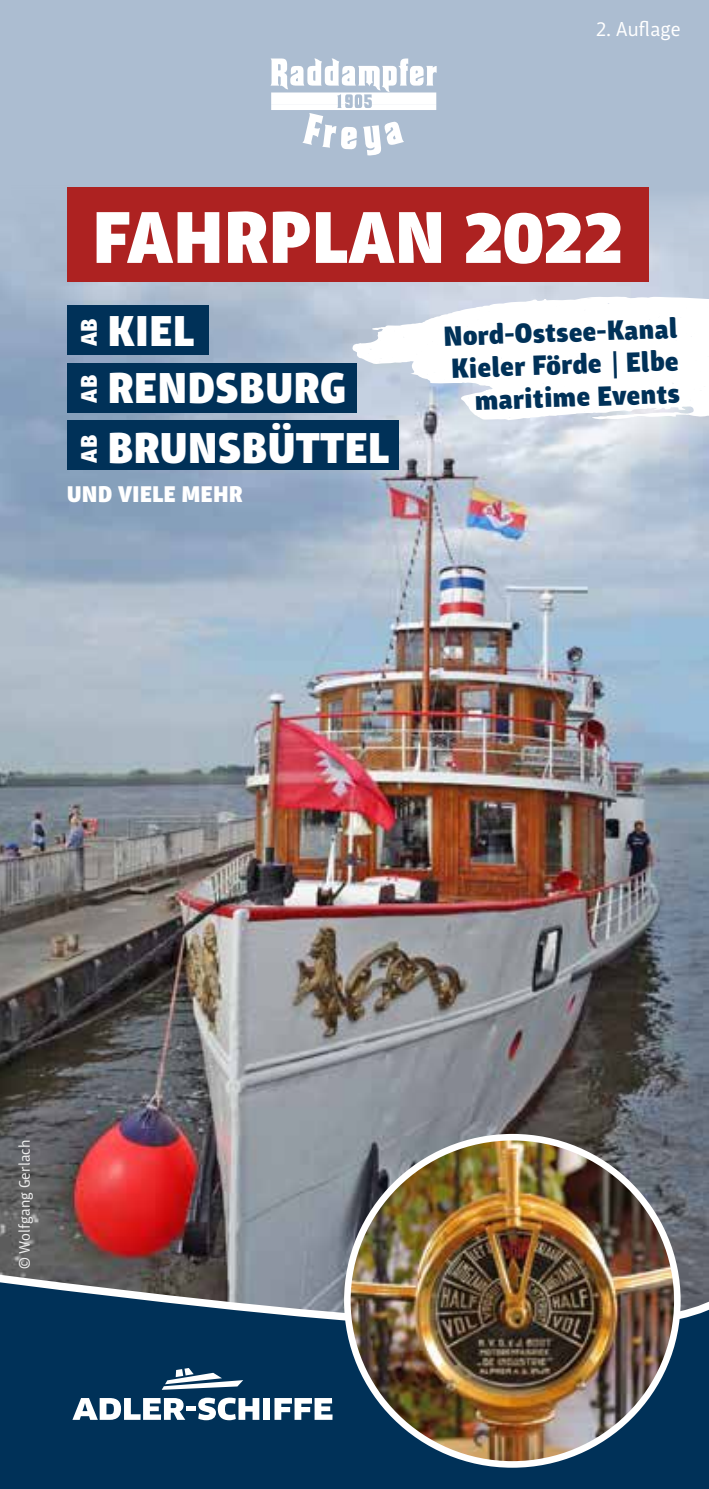
<style>
.page{position:relative;width:709px;height:1489px;background:#fff}
.page>*{position:absolute;margin:0;border:0;box-sizing:border-box;transform-origin:0 0}
.t1{font:900 72.5px "Chino ITC Std";color:#fff}
.t2{font:900 42.75px "Chino ITC Std";color:#fff}
.t3{font:900 27.5px/32.5px "Chino ITC Std";color:#003158;text-align:right}
.t4{font:900 22.5px "Chino ITC Std";color:#fff}
.t5{font:900 22.25px "Chino ITC Std";color:#fff}
.t6{font:20px "Chino ITC Std";letter-spacing:-.005em;color:#fff}
.t7{font:15px "Chino ITC Std";color:#ededed}
</style>
<div class="page">
<img style="left:0;top:261px;width:709px;height:807px">
<div style="left:0;top:0;width:709px;height:261px;background:#acbdd1"></div>
<div style="left:67px;top:187px;width:581px;height:95px;background:#ad2221"></div>
<svg style="left:270px;top:58px;width:166px;height:98px"></svg>
<svg style="left:0;top:1068px;width:709px;height:420px;background:#4f5769"></svg>
<svg style="left:162px;top:1367px;width:81px;height:22px"></svg>
<svg style="left:72px;top:1397px;width:113px;height:22px"></svg>
<hr style="left:186px;top:1406px;width:10px;height:4px;background:#fff">
<svg style="left:198px;top:1397px;width:61px;height:22px"></svg>
<div style="left:263px;top:1397px;width:7px;height:22px;background:#fff"></div>
<svg style="left:274px;top:1397px;width:58px;height:22px"></svg>
<img style="left:347px;top:1137px;width:330px;height:327px">
<div style="left:67px;top:305px;width:142px;height:50px;background:#003158"></div>
<div style="left:67px;top:363px;width:289px;height:49px;background:#003158"></div>
<svg style="left:352px;top:296px;width:357px;height:124px"></svg>
<div style="left:67px;top:420px;width:331px;height:50px;background:#003158"></div>
<p class="t6" style="left:595px;top:18px;width:87px">2. Auflage</p>
<h1 class="t1" style="left:92px;top:194px;width:532px">FAHRPLAN 2022</h1>
<p class="t5" style="left:76px;top:346px;width:29px;rotate:-90deg">AB</p>
<h2 class="t2" style="left:107px;top:306px;width:89px">KIEL</h2>
<p class="t5" style="left:76px;top:402px;width:29px;rotate:-90deg">AB</p>
<h2 class="t2" style="left:107px;top:362px;width:241px">RENDSBURG</h2>
<p class="t5" style="left:76px;top:462px;width:29px;rotate:-90deg">AB</p>
<h2 class="t2" style="left:107px;top:422px;width:284px">BRUNSBÜTTEL</h2>
<p class="t4" style="left:67px;top:480px;width:177px">UND VIELE MEHR</p>
<p class="t3" style="left:443px;top:320px;width:236px;rotate:-2deg">Nord-Ostsee-Kanal<br>Kieler Förde | Elbe maritime Events</p>
<p class="t7" style="left:16px;top:1269px;width:131px;rotate:-90deg">© Wolfgang Gerlach</p>
</div>
